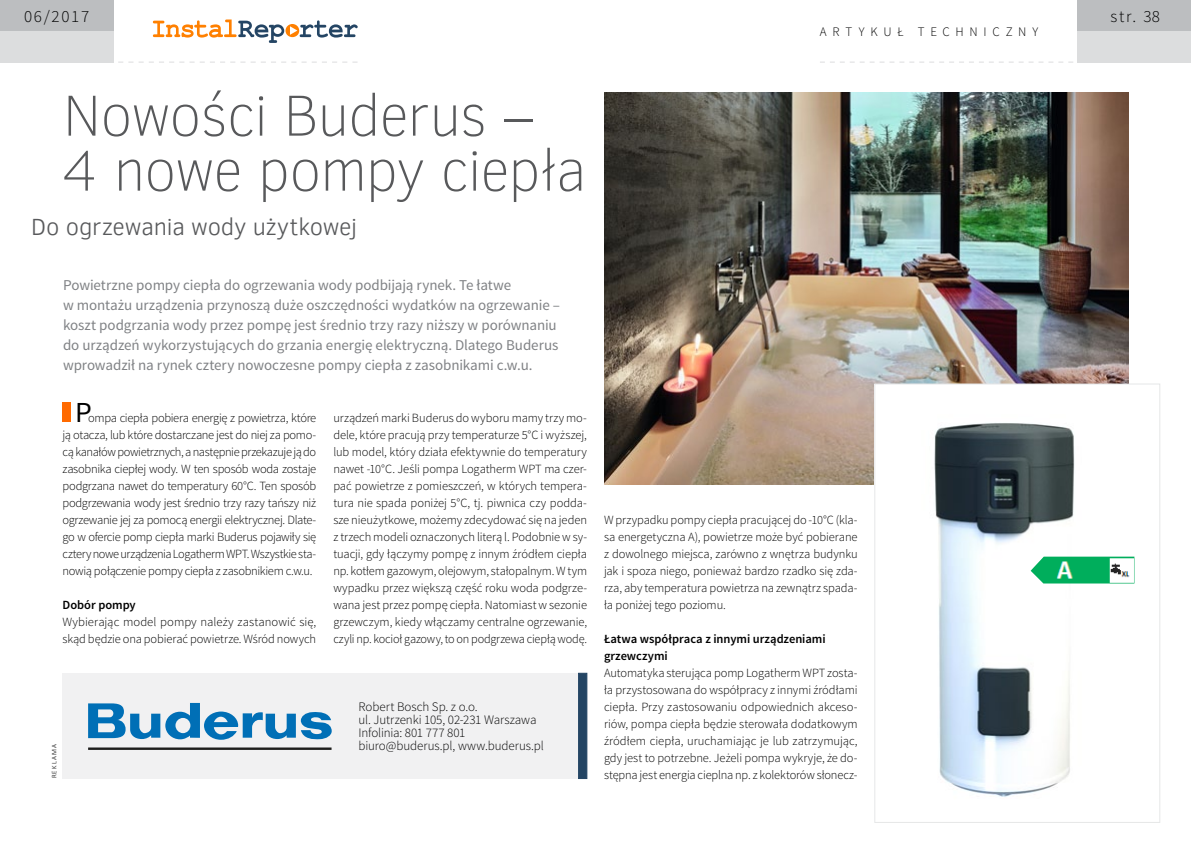
<style>
.page{position:relative;width:1191px;height:842px;background:#fff}
.page>*{position:absolute;margin:0;border:0;box-sizing:border-box;transform-origin:0 0}
.t1{font:100 59px/55px "Clear Sans";letter-spacing:-.025em;color:#58595b}
.t2{font:29px "Source Sans Pro";color:#000}
.t3{font:300 24px "Clear Sans";letter-spacing:-.01em;color:#58595b}
.t4{font:300 17px "Source Sans Pro";letter-spacing:.1em;color:#000}
.t5{font:15px/20px "Source Sans Pro";letter-spacing:-.005em;color:#808285}
.t6{font:300 13px/13px "Source Sans Pro";letter-spacing:-.005em;color:#000}
.t7{font:300 13px "Source Sans Pro";letter-spacing:.44em;color:#000}
.t8{font:300 12.5px/17px "Source Sans Pro";letter-spacing:-.01em;color:#000;text-align:justify}
.t9{font:600 12.5px/17px "Source Sans Pro";color:#000}
.t10{font:300 7px "Calibri";letter-spacing:.155em;color:#000}
</style>
<div class="page">
<div style="left:1077px;top:0;width:114px;height:31px;background:#bcbec0"></div>
<div style="left:1077px;top:31px;width:114px;height:31px;background:#dcddde"></div>
<svg style="left:153px;top:20px;width:204px;height:23px"></svg>
<div style="left:0;top:0;width:113px;height:31px;background:#bcbec0"></div>
<div style="left:0;top:31px;width:113px;height:31px;background:#dcddde"></div>
<svg style="left:108px;top:62px;width:249px;height:1px"></svg>
<svg style="left:820px;top:62px;width:263px;height:1px"></svg>
<div style="left:63px;top:402px;width:8px;height:20px;background:#ff6a00"></div>
<img style="left:604px;top:93px;width:524px;height:391px">
<img style="left:876px;top:386px;width:259px;height:411px">
<div style="left:874px;top:384px;width:285px;height:438px;border:1px solid #e6e7e8"></div>
<div style="left:62px;top:673px;width:525px;height:106px;background:#f1f1f2"></div>
<div style="left:578px;top:673px;width:9px;height:106px;background:#244564"></div>
<svg style="left:88px;top:702px;width:244px;height:48px"></svg>
<img style="left:1030px;top:557px;width:104px;height:26px">
<h3 class="t4" style="left:24px;top:6px;width:67px">06/2017</h3>
<h3 class="t4" style="left:1110px;top:6px;width:51px">str. 38</h3>
<p class="t7" style="left:820px;top:24px;width:220px">artykuł techniczny</p>
<h1 class="t1" style="left:62px;top:88px;width:526px">Nowości Buderus –<br>4 nowe pompy ciepła</h1>
<h3 class="t3" style="left:31px;top:211px;width:327px">Do ogrzewania wody użytkowej</h3>
<p class="t5" style="left:63px;top:275px;width:498px">Powietrzne pompy ciepła do ogrzewania wody podbijają rynek. Te łatwe<br>w montażu urządzenia przynoszą duże oszczędności wydatków na ogrzewanie – koszt podgrzania wody przez pompę jest średnio trzy razy niższy w porównaniu do urządzeń wykorzystujących do grzania energię elektryczną. Dlatego Buderus wprowadził na rynek cztery nowoczesne pompy ciepła z zasobnikami c.w.u.</p>
<h2 class="t2" style="left:75px;top:395px;width:18px">P</h2>
<p class="t8" style="left:63px;top:410px;width:255px;text-indent:26px">ompa ciepła pobiera energię z powietrza, które ją otacza, lub które dostarczane jest do niej za pomo&shy;cą kanałów powietrznych, a następnie przekazuje ją do zasobnika ciepłej wody. W ten sposób woda zostaje podgrzana nawet do temperatury 60°C. Ten sposób podgrzewania wody jest średnio trzy razy tańszy niż ogrzewanie jej za pomocą energii elektrycznej. Dlate&shy;go w ofercie pomp ciepła marki Buderus pojawiły się cztery nowe urządzenia Logatherm WPT. Wszystkie sta&shy;nowią połączenie pompy ciepła z zasobnikiem c.w.u.</p>
<p class="t9" style="left:63px;top:597px;width:75px">Dobór pompy</p>
<p class="t8" style="left:63px;top:614px;width:255px">Wybierając model pompy należy zastanowić się, skąd będzie ona pobierać powietrze. Wśród nowych</p>
<p class="t8" style="left:333px;top:410px;width:255px">urządzeń marki Buderus do wyboru mamy trzy mo&shy;dele, które pracują przy temperaturze 5°C i wyższej, lub model, który działa efektywnie do temperatury nawet -10°C. Jeśli pompa Logatherm WPT ma czer&shy;pać powietrze z pomieszczeń, w których tempera&shy;tura nie spada poniżej 5°C, tj. piwnica czy podda&shy;sze nieużytkowe, możemy zdecydować się na jeden z trzech modeli oznaczonych literą l. Podobnie w sy&shy;tuacji, gdy łączymy pompę z innym źródłem ciepła np. kotłem gazowym, olejowym, stałopalnym. W tym wypadku przez większą część roku woda podgrze&shy;wana jest przez pompę ciepła. Natomiast w sezonie grzewczym, kiedy włączamy centralne ogrzewanie, czyli np. kocioł gazowy, to on podgrzewa ciepłą wodę.</p>
<p class="t10" style="left:50px;top:778px;width:36px;rotate:-90deg">reklama</p>
<p class="t6" style="left:358px;top:700px;width:187px">Robert Bosch Sp. z o.o.<br>ul. Jutrzenki 105, 02-231 Warszawa<br>Infolinia: 801 777 801 biuro@buderus.pl, www.buderus.pl</p>
<p class="t8" style="left:604px;top:512px;width:255px">W przypadku pompy ciepła pracującej do -10°C (kla&shy;sa energetyczna A), powietrze może być pobierane z dowolnego miejsca, zarówno z wnętrza budynku jak i spoza niego, ponieważ bardzo rzadko się zda&shy;rza, aby temperatura powietrza na zewnątrz spada&shy;ła poniżej tego poziomu.</p>
<p class="t9" style="left:604px;top:631px;width:223px">Łatwa współpraca z innymi urządzeniami grzewczymi</p>
<p class="t8" style="left:604px;top:665px;width:255px">Automatyka sterująca pomp Logatherm WPT zosta&shy;ła przystosowana do współpracy z innymi źródłami ciepła. Przy zastosowaniu odpowiednich akceso&shy;riów, pompa ciepła będzie sterowała dodatkowym źródłem ciepła, uruchamiając je lub zatrzymując, gdy jest to potrzebne. Jeżeli pompa wykryje, że do&shy;stępna jest energia cieplna np. z kolektorów słonecz-</p>
</div>
